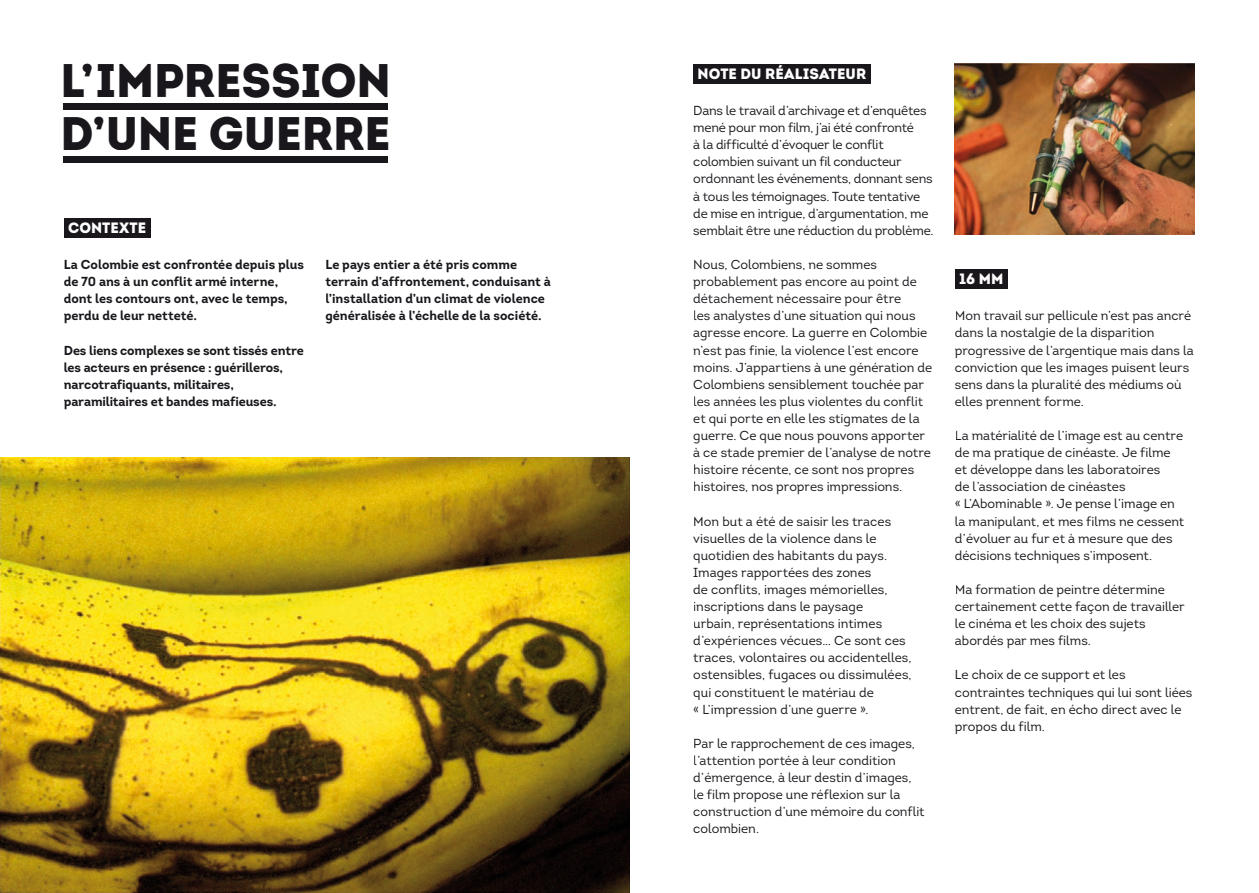
<style>
.page{position:relative;width:1259px;height:893px;background:#fff}
.page>*{position:absolute;margin:0;border:0;box-sizing:border-box;transform-origin:0 0}
.t1{font:900 47.1px/52.9px "Intro";letter-spacing:-.005em;color:#1a171c}
.t2{font:900 15px "Intro";letter-spacing:.005em;color:#fff}
.t3{font:13.05px/17.1px "Intro";color:#1a171c}
.t4{font:700 13.05px/17.1px "Intro";letter-spacing:-.005em;color:#1a171c}
.t5{font:13.05px/17.1px "Intro";letter-spacing:-.02em;color:#1a171c}
</style>
<div class="page">
<div style="left:693px;top:64px;width:177px;height:20px;background:#1a171c"></div>
<div style="left:955px;top:269px;width:52px;height:20px;background:#1a171c"></div>
<img style="left:955px;top:64px;width:239px;height:171px">
<img style="left:0;top:457px;width:629px;height:436px">
<div style="left:64px;top:218px;width:86px;height:20px;background:#1a171c"></div>
<div style="left:64px;top:156px;width:324px;height:7px;background:#1a171c"></div>
<div style="left:64px;top:103px;width:324px;height:7px;background:#1a171c"></div>
<h1 class="t1" style="left:60px;top:53px;width:332px">L’IMPRESSION<br>D’UNE GUERRE</h1>
<p class="t2" style="left:68px;top:218px;width:80px">CONTEXTE</p>
<p class="t4" style="left:64px;top:256px;width:242px">La Colombie est confrontée depuis plus de 70 ans à un conflit armé interne, dont les contours ont, avec le temps, perdu de leur netteté.</p>
<p class="t4" style="left:64px;top:341px;width:241px">Des liens complexes se sont tissés entre les acteurs en présence : guérilleros, narcotrafiquants, militaires, paramilitaires et bandes mafieuses.</p>
<p class="t4" style="left:325px;top:256px;width:227px">Le pays entier a été pris comme terrain d’affrontement, conduisant à l’installation d’un climat de violence généralisée à l’échelle de la société.</p>
<p class="t2" style="left:697px;top:64px;width:170px">NOTE DU RÉALISATEUR</p>
<p class="t5" style="left:693px;top:102px;width:242px">Dans le travail d’archivage et d’enquêtes mené pour mon film, j’ai été confronté<br>à la difficulté d’évoquer le conflit colombien suivant un fil conducteur ordonnant les événements, donnant sens à tous les témoignages. Toute tentative de mise en intrigue, d’argumentation, me semblait être une réduction du problème.</p>
<p class="t3" style="left:693px;top:256px;width:240px">Nous, Colombiens, ne sommes probablement pas encore au point de détachement nécessaire pour être<br>les analystes d’une situation qui nous agresse encore. La guerre en Colombie n’est pas finie, la violence l’est encore moins. J’appartiens à une génération de Colombiens sensiblement touchée par les années les plus violentes du conflit et qui porte en elle les stigmates de la guerre. Ce que nous pouvons apporter à ce stade premier de l’analyse de notre histoire récente, ce sont nos propres histoires, nos propres impressions.</p>
<p class="t3" style="left:693px;top:512px;width:220px">Mon but a été de saisir les traces visuelles de la violence dans le quotidien des habitants du pays.<br>Images rapportées des zones<br>de conflits, images mémorielles, inscriptions dans le paysage<br>urbain, représentations intimes d’expériences vécues… Ce sont ces traces, volontaires ou accidentelles, ostensibles, fugaces ou dissimulées, qui constituent le matériau de<br>« L’impression d’une guerre ».</p>
<p class="t3" style="left:693px;top:735px;width:233px">Par le rapprochement de ces images, l’attention portée à leur condition d’émergence, à leur destin d’images, le film propose une réflexion sur la construction d’une mémoire du conflit colombien.</p>
<p class="t2" style="left:959px;top:269px;width:46px">16 MM</p>
<p class="t3" style="left:955px;top:307px;width:240px">Mon travail sur pellicule n’est pas ancré dans la nostalgie de la disparition progressive de l’argentique mais dans la conviction que les images puisent leurs sens dans la pluralité des médiums où elles prennent forme.</p>
<p class="t3" style="left:955px;top:427px;width:231px">La matérialité de l’image est au centre de ma pratique de cinéaste. Je filme et développe dans les laboratoires<br>de l’association de cinéastes<br>« L’Abominable ». Je pense l’image en la manipulant, et mes films ne cessent d’évoluer au fur et à mesure que des décisions techniques s’imposent.</p>
<p class="t3" style="left:955px;top:581px;width:231px">Ma formation de peintre détermine certainement cette façon de travailler le cinéma et les choix des sujets abordés par mes films.</p>
<p class="t3" style="left:955px;top:666px;width:239px">Le choix de ce support et les contraintes techniques qui lui sont liées entrent, de fait, en écho direct avec le propos du film.</p>
</div>
